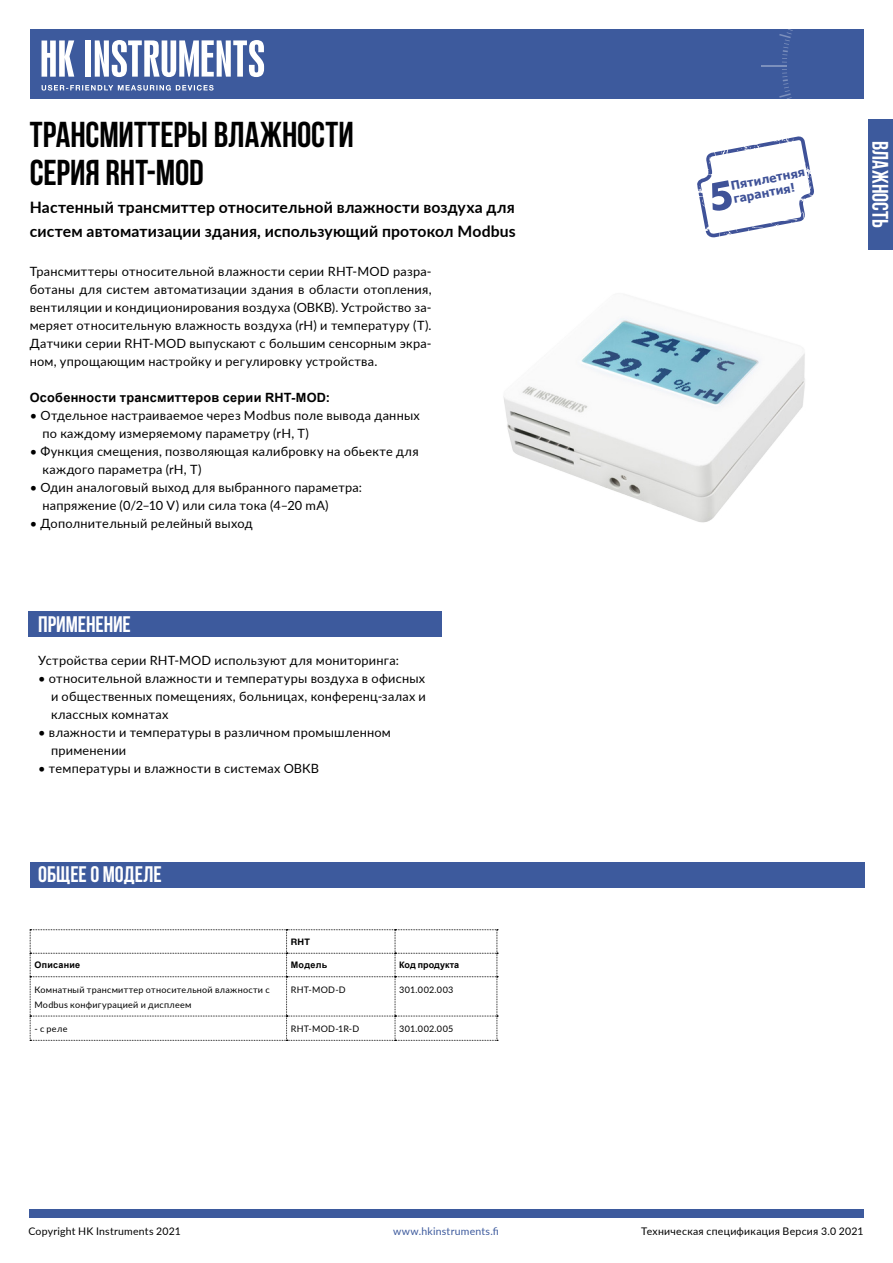
<style>
.page{position:relative;width:893px;height:1263px;background:#fff}
.page>*{position:absolute;margin:0;border:0;box-sizing:border-box;transform-origin:0 0}
.t1{font:700 36px/37.5px "Bebas Neue";color:#000}
.t2{font:700 22.5px "Bebas Neue";letter-spacing:-.005em;color:#fff}
.t3{font:700 15.75px/24px "Lato";letter-spacing:.01em;color:#000}
.t4{font:12.75px/18px "Lato";letter-spacing:.02em;color:#000}
.t5{font:700 12.75px "Arial";letter-spacing:.02em;color:#000}
.t6{font:700 11.85px/13.6px "Tahoma";color:#3f5298}
.t7{font:10.5px "Lato";letter-spacing:.025em;color:#000}
.t8{font:10.5px "Lato";letter-spacing:.02em;color:#3d5a9d}
.t9{font:9px/15px "Lato";letter-spacing:.03em;color:#000}
.t10{font:700 9px "Arial";letter-spacing:.025em;color:#000}
.t11{font:700 9px "Arial";letter-spacing:.005em;color:#000}
.t12{font:700 9px "Helvetica Neue LT Std";color:#000}
</style>
<div class="page">
<div style="left:30px;top:29px;width:833px;height:70px;background:#3d5a9d"></div>
<hr style="left:761px;top:65px;width:26px;height:2px;background:#fff">
<svg style="left:779px;top:29px;width:14px;height:34px"></svg>
<div style="left:29px;top:1209px;width:834px;height:8px;background:#3d5a9d"></div>
<div style="left:85px;top:40px;width:6px;height:37px;background:#fff"></div>
<svg style="left:42px;top:40px;width:32px;height:37px"></svg>
<svg style="left:95px;top:40px;width:169px;height:37px"></svg>
<svg style="left:42px;top:85px;width:172px;height:6px"></svg>
<div style="left:29px;top:611px;width:413px;height:25px;background:#3d5a9d"></div>
<div style="left:868px;top:119px;width:25px;height:131px;background:#3d5a9d"></div>
<div style="left:30px;top:862px;width:834px;height:25px;background:#3d5a9d"></div>
<svg style="left:30px;top:929px;width:468px;height:112px"></svg>
<img style="left:503px;top:318px;width:302px;height:205px">
<svg style="left:697px;top:69px;width:167px;height:169px"></svg>
<h1 class="t1" style="left:30px;top:115px;width:326px">ТРАНСМИТТЕРЫ ВЛАЖНОСТИ<br>Серия RHT-MOD</h1>
<p class="t3" style="left:30px;top:194px;width:487px">Настенный трансмиттер относительной влажности воздуха для систем автоматизации здания, использующий протокол Modbus</p>
<p class="t4" style="left:30px;top:261px;width:403px;text-align:justify">Трансмиттеры относительной влажности серии RHT-MOD разра&shy;ботаны для систем автоматизации здания в области отопления, вентиляции и кондиционирования воздуха (ОВКВ). Устройство за&shy;меряет относительную влажность воздуха (rH) и температуру (T).<br>Датчики серии RHT-MOD выпускают с большим сенсорным экра&shy;ном, упрощающим настройку и регулировку устройства.</p>
<p class="t5" style="left:30px;top:388px;width:302px">Особенности трансмиттеров серии RHT-MOD:</p>
<p class="t4" style="left:43px;top:405px;width:379px;text-indent:-13px">• Отдельное настраиваемое через Modbus поле вывода данных по каждому измеряемому параметру (rH, T)</p>
<p class="t4" style="left:43px;top:441px;width:378px;text-indent:-13px">• Функция смещения, позволяющая калибровку на обьекте для каждого параметра (rH, T)</p>
<p class="t4" style="left:43px;top:477px;width:321px;text-indent:-13px">• Один аналоговый выход для выбранного параметра: напряжение (0/2–10 V) или сила тока (4–20 mA)</p>
<p class="t4" style="left:30px;top:513px;width:224px">• Дополнительный релейный выход</p>
<h2 class="t2" style="left:38px;top:612px;width:94px">ПРИМЕНЕНИЕ</h2>
<p class="t4" style="left:38px;top:651px;width:362px">Устройства серии RHT-MOD используют для мониторинга:</p>
<p class="t4" style="left:51px;top:669px;width:376px;text-align:justify;text-indent:-13px">• относительной влажности и температуры воздуха в офисных и общественных помещениях, больницах, конференц-залах и классных комнатах</p>
<p class="t4" style="left:51px;top:723px;width:341px;text-indent:-13px">• влажности и температуры в различном промышленном применении</p>
<p class="t4" style="left:38px;top:759px;width:282px">• температуры и влажности в системах ОВКВ</p>
<h2 class="t2" style="left:38px;top:862px;width:125px">ОБЩЕЕ О МОДЕЛЕ</h2>
<p class="t12" style="left:291px;top:936px;width:21px">RHT</p>
<p class="t10" style="left:34px;top:959px;width:47px">Описание</p>
<p class="t10" style="left:291px;top:959px;width:38px">Модель</p>
<p class="t11" style="left:399px;top:959px;width:61px">Код продукта</p>
<p class="t9" style="left:34px;top:981px;width:237px">Комнатный трансмиттер относительной влажности с<br>Modbus конфигурацией и дисплеем</p>
<p class="t9" style="left:291px;top:981px;width:56px">RHT-MOD-D</p>
<p class="t9" style="left:399px;top:981px;width:56px">301.002.003</p>
<p class="t9" style="left:34px;top:1021px;width:35px">- с реле</p>
<p class="t9" style="left:291px;top:1021px;width:70px">RHT-MOD-1R-D</p>
<p class="t9" style="left:399px;top:1021px;width:55px">301.002.005</p>
<p class="t6" style="left:730px;top:178px;width:77px;rotate:-11deg">Пятилетняя гарантия!</p>
<h2 class="t2" style="left:893px;top:141px;width:89px;rotate:90deg">ВЛАЖНОСТЬ</h2>
<p class="t7" style="left:28px;top:1224px;width:154px">Copyright HK Instruments 2021</p>
<p class="t8" style="left:393px;top:1224px;width:107px">www.hkinstruments.fi</p>
<p class="t7" style="left:641px;top:1224px;width:224px">Техническая спецификация Версия 3.0 2021</p>
</div>
